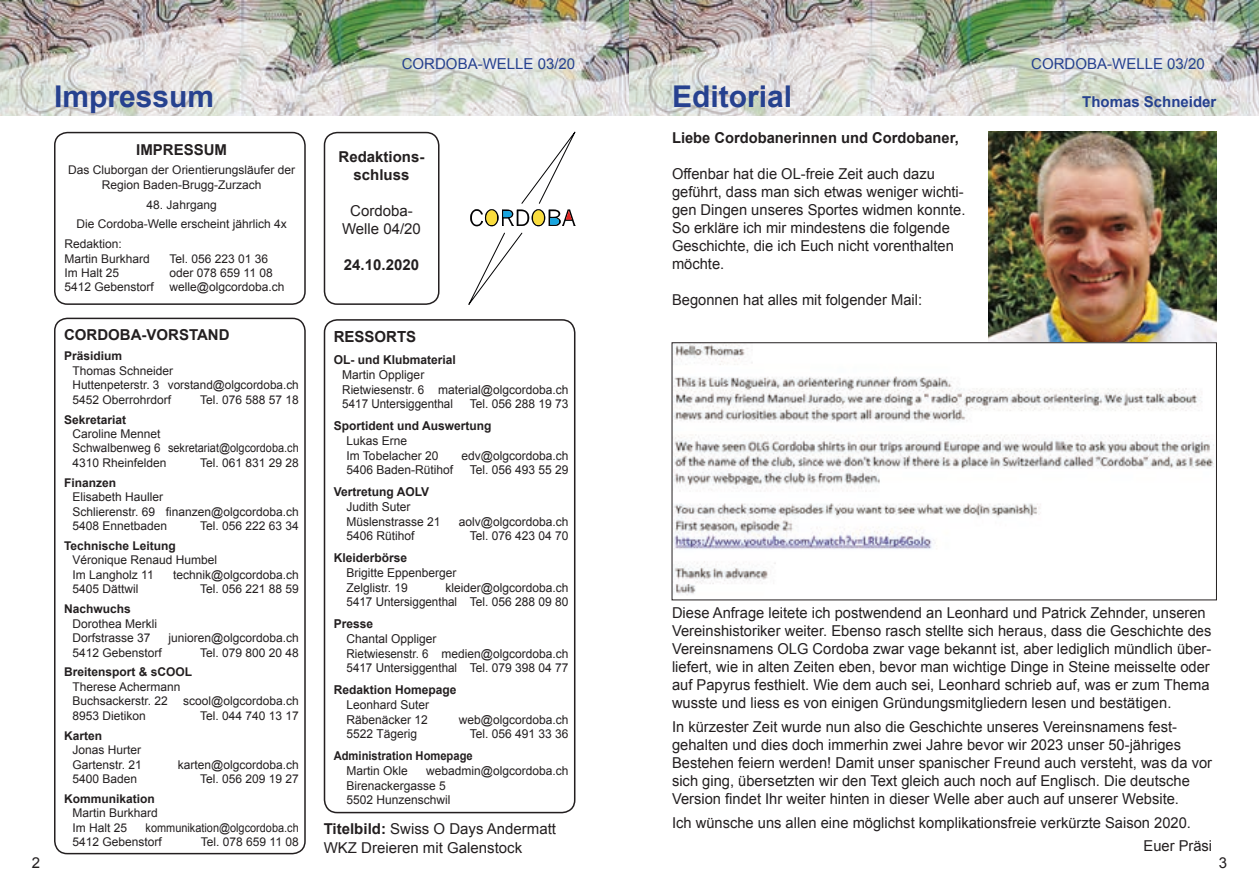
<style>
.page{position:relative;width:1259px;height:893px;background:#fff}
.page>*{position:absolute;margin:0;border:0;box-sizing:border-box;transform-origin:0 0}
.t1{font:700 30px "Arial";color:#26418f}
.t2{font:700 15.3px "Arial";color:#231f20}
.t3{font:15px/18px "Arial";color:#231f20}
.t4{font:700 15px/18px "Arial";color:#231f20;text-align:center}
.t5{font:15px "Arial";color:#26418f}
.t6{font:700 15px "Arial";color:#26418f}
.t7{font:12.15px/14.7px "Arial";color:#231f20}
.t8{font:700 12.15px "Arial";color:#231f20}
.t9{font:700 12.15px "Arial";color:#231f20;scale:.91 1}
.t10{font:12px/14.4px "Arial";color:#231f20}
.t11{font:700 12px "Arial";color:#231f20}
.t12{font:12px/14.4px "Arial";color:#231f20;scale:.91 1}
.s1{font-weight:700}
</style>
<div class="page">
<img style="left:0;top:0;width:1259px;height:116px">
<svg style="left:468px;top:132px;width:107px;height:173px"></svg>
<div style="left:54px;top:318px;width:252px;height:536px;border:1px solid #231f20;border-radius:13px"></div>
<div style="left:54px;top:132px;width:252px;height:173px;border:2px solid #231f20;border-radius:13px"></div>
<div style="left:324px;top:132px;width:115px;height:173px;border:2px solid #231f20;border-radius:13px"></div>
<div style="left:324px;top:319px;width:251px;height:494px;border:2px solid #231f20;border-radius:13px"></div>
<img style="left:988px;top:132px;width:228px;height:210px">
<img style="left:673px;top:344px;width:541px;height:251px">
<div style="left:671px;top:342px;width:545px;height:258px;border:1px solid #231f20"></div>
<h1 class="t1" style="left:54px;top:77px;width:162px">Impressum</h1>
<p class="t4" style="left:136px;top:141px;width:92px">IMPRESSUM</p>
<p class="t10" style="left:68px;top:163px;width:228px;text-align:center">Das Cluborgan der Orientierungsläufer der<br>Region Baden-Brugg-Zurzach</p>
<p class="t10" style="left:147px;top:197px;width:72px">48. Jahrgang</p>
<p class="t10" style="left:76px;top:217px;width:212px">Die Cordoba-Welle erscheint jährlich 4x</p>
<p class="t10" style="left:64px;top:237px;width:59px">Redaktion:</p>
<p class="t10" style="left:64px;top:251px;width:87px">Martin Burkhard</p>
<p class="t10" style="left:170px;top:251px;width:100px">Tel. 056 223 01 36</p>
<p class="t10" style="left:64px;top:266px;width:56px">Im Halt 25</p>
<p class="t10" style="left:170px;top:266px;width:105px">oder 078 659 11 08</p>
<p class="t10" style="left:64px;top:280px;width:91px">5412 Gebenstorf</p>
<p class="t10" style="left:170px;top:280px;width:116px">welle@olgcordoba.ch</p>
<p class="t4" style="left:64px;top:327px;width:167px">CORDOBA-VORSTAND</p>
<p class="t11" style="left:64px;top:348px;width:60px">Präsidium</p>
<p class="t10" style="left:73px;top:363px;width:228px">Thomas Schneider<br>Huttenpeterstr. 3 vorstand@olgcordoba.ch<br>5452 Oberrohrdorf</p>
<p class="t10" style="left:200px;top:392px;width:100px">Tel. 076 588 57 18</p>
<p class="t11" style="left:64px;top:411px;width:64px">Sekretariat</p>
<p class="t10" style="left:73px;top:427px;width:228px">Caroline Mennet<br>Schwalbenweg 6 sekretariat@olgcordoba.ch<br>4310 Rheinfelden</p>
<p class="t10" style="left:200px;top:456px;width:100px">Tel. 061 831 29 28</p>
<p class="t11" style="left:64px;top:475px;width:54px">Finanzen</p>
<p class="t10" style="left:72px;top:490px;width:228px">Elisabeth Hauller<br>Schlierenstr. 69 finanzen@olgcordoba.ch<br>5408 Ennetbaden</p>
<p class="t10" style="left:200px;top:519px;width:100px">Tel. 056 222 63 34</p>
<p class="t11" style="left:64px;top:538px;width:113px">Technische Leitung</p>
<p class="t10" style="left:73px;top:553px;width:146px">Véronique Renaud Humbel<br>Im Langholz 11</p>
<p class="t10" style="left:173px;top:568px;width:127px">technik@olgcordoba.ch</p>
<p class="t10" style="left:73px;top:582px;width:68px">5405 Dättwil</p>
<p class="t10" style="left:200px;top:582px;width:100px">Tel. 056 221 88 59</p>
<p class="t11" style="left:64px;top:601px;width:68px">Nachwuchs</p>
<p class="t10" style="left:73px;top:616px;width:86px">Dorothea Merkli<br>Dorfstrasse 37</p>
<p class="t10" style="left:168px;top:631px;width:132px">junioren@olgcordoba.ch</p>
<p class="t10" style="left:73px;top:645px;width:91px">5412 Gebenstorf</p>
<p class="t10" style="left:200px;top:645px;width:100px">Tel. 079 800 20 48</p>
<p class="t11" style="left:64px;top:664px;width:130px">Breitensport &amp; sCOOL</p>
<p class="t10" style="left:73px;top:680px;width:110px">Therese Achermann<br>Buchsackerstr. 22</p>
<p class="t10" style="left:183px;top:694px;width:117px">scool@olgcordoba.ch</p>
<p class="t10" style="left:73px;top:708px;width:75px">8953 Dietikon</p>
<p class="t10" style="left:200px;top:708px;width:100px">Tel. 044 740 13 17</p>
<p class="t11" style="left:64px;top:727px;width:40px">Karten</p>
<p class="t10" style="left:73px;top:743px;width:71px">Jonas Hurter<br>Gartenstr. 21</p>
<p class="t10" style="left:178px;top:757px;width:122px">karten@olgcordoba.ch</p>
<p class="t10" style="left:73px;top:772px;width:66px">5400 Baden</p>
<p class="t10" style="left:200px;top:772px;width:100px">Tel. 056 209 19 27</p>
<p class="t11" style="left:64px;top:791px;width:92px">Kommunikation</p>
<p class="t10" style="left:73px;top:806px;width:87px">Martin Burkhard<br>Im Halt 25</p>
<p class="t12" style="left:73px;top:820px;width:250px;text-indent:73px">kommunikation@olgcordoba.ch<br>5412 Gebenstorf</p>
<p class="t10" style="left:201px;top:835px;width:99px">Tel. 078 659 11 08</p>
<p class="t5" style="left:402px;top:54px;width:175px">CORDOBA-WELLE 03/20</p>
<p class="t5" style="left:1031px;top:54px;width:175px">CORDOBA-WELLE 03/20</p>
<p class="t4" style="left:338px;top:148px;width:87px">Redaktions&shy;schluss</p>
<p class="t3" style="left:342px;top:202px;width:80px;text-align:center">Cordoba-<br>Welle 04/20</p>
<p class="t4" style="left:344px;top:256px;width:77px">24.10.2020</p>
<p class="t2" style="left:334px;top:327px;width:84px">RESSORTS</p>
<p class="t8" style="left:334px;top:352px;width:124px">OL- und Klubmaterial</p>
<p class="t7" style="left:342px;top:367px;width:228px">Martin Oppliger<br>Rietwiesenstr. 6 material@olgcordoba.ch<br>5417 Untersiggenthal</p>
<p class="t7" style="left:470px;top:397px;width:100px">Tel. 056 288 19 73</p>
<p class="t8" style="left:334px;top:418px;width:159px">Sportident und Auswertung</p>
<p class="t7" style="left:346px;top:433px;width:93px">Lukas Erne<br>Im Tobelacher 20</p>
<p class="t7" style="left:461px;top:448px;width:108px">edv@olgcordoba.ch</p>
<p class="t7" style="left:346px;top:463px;width:108px">5406 Baden-Rütihof</p>
<p class="t7" style="left:470px;top:463px;width:100px">Tel. 056 493 55 29</p>
<p class="t8" style="left:334px;top:484px;width:97px">Vertretung AOLV</p>
<p class="t7" style="left:346px;top:499px;width:96px">Judith Suter<br>Müslenstrasse 21</p>
<p class="t7" style="left:459px;top:514px;width:111px">aolv@olgcordoba.ch</p>
<p class="t7" style="left:346px;top:529px;width:70px">5406 Rütihof</p>
<p class="t7" style="left:470px;top:529px;width:100px">Tel. 076 423 04 70</p>
<p class="t8" style="left:334px;top:550px;width:75px">Kleiderbörse</p>
<p class="t7" style="left:346px;top:565px;width:112px">Brigitte Eppenberger<br>Zelglistr. 19</p>
<p class="t7" style="left:346px;top:580px;width:223px;text-align:right">kleider@olgcordoba.ch<br>5417 Untersiggenthal Tel. 056 288 09 80</p>
<p class="t8" style="left:334px;top:616px;width:41px">Presse</p>
<p class="t7" style="left:346px;top:631px;width:223px">Chantal Oppliger<br>Rietwiesenstr. 6 medien@olgcordoba.ch<br>5417 Untersiggenthal Tel. 079 398 04 77</p>
<p class="t8" style="left:334px;top:682px;width:124px">Redaktion Homepage</p>
<p class="t7" style="left:346px;top:697px;width:84px">Leonhard Suter<br>Räbenäcker 12</p>
<p class="t7" style="left:459px;top:712px;width:111px">web@olgcordoba.ch</p>
<p class="t7" style="left:346px;top:727px;width:72px">5522 Tägerig</p>
<p class="t7" style="left:470px;top:727px;width:100px">Tel. 056 491 33 36</p>
<p class="t9" style="left:334px;top:748px;width:154px">Administration Homepage</p>
<p class="t7" style="left:346px;top:763px;width:63px">Martin Okle</p>
<p class="t7" style="left:346px;top:763px;width:223px;text-indent:80px">webadmin@olgcordoba.ch<br>Birenackergasse 5<br>5502 Hunzenschwil</p>
<p class="t3" style="left:324px;top:819px;width:234px;line-height:19.5px"><span class="s1">Titelbild:</span> Swiss O Days Andermatt<br>WKZ Dreieren mit Galenstock</p>
<h1 class="t1" style="left:672px;top:77px;width:122px">Editorial</h1>
<p class="t6" style="left:1082px;top:92px;width:136px">Thomas Schneider</p>
<p class="t4" style="left:672px;top:129px;width:288px">Liebe Cordobanerinnen und Cordobaner,</p>
<p class="t3" style="left:672px;top:165px;width:295px">Offenbar hat die OL-freie Zeit auch dazu geführt, dass man sich etwas weniger wichti&shy;gen Dingen unseres Sportes widmen konnte.<br>So erkläre ich mir mindestens die folgende Geschichte, die ich Euch nicht vorenthalten möchte.</p>
<p class="t3" style="left:672px;top:291px;width:252px">Begonnen hat alles mit folgender Mail:</p>
<p class="t3" style="left:672px;top:604px;width:541px">Diese Anfrage leitete ich postwendend an Leonhard und Patrick Zehnder, unseren Vereinshistoriker weiter. Ebenso rasch stellte sich heraus, dass die Geschichte des Vereinsnamens OLG Cordoba zwar vage bekannt ist, aber lediglich mündlich über&shy;liefert, wie in alten Zeiten eben, bevor man wichtige Dinge in Steine meisselte oder auf Papyrus festhielt. Wie dem auch sei, Leonhard schrieb auf, was er zum Thema wusste und liess es von einigen Gründungsmitgliedern lesen und bestätigen.</p>
<p class="t3" style="left:672px;top:718px;width:541px">In kürzester Zeit wurde nun also die Geschichte unseres Vereinsnamens fest&shy;gehalten und dies doch immerhin zwei Jahre bevor wir 2023 unser 50-jähriges Bestehen feiern werden! Damit unser spanischer Freund auch versteht, was da vor sich ging, übersetzten wir den Text gleich auch noch auf Englisch. Die deutsche Version findet Ihr weiter hinten in dieser Welle aber auch auf unserer Website.</p>
<p class="t3" style="left:1143px;top:811px;width:70px;line-height:22.8px;text-indent:-471px">Ich wünsche uns allen eine möglichst komplikationsfreie verkürzte Saison 2020.<br>Euer Präsi</p>
<p class="t3" style="left:32px;top:854px;width:10px">2</p>
<p class="t3" style="left:1219px;top:854px;width:10px">3</p>
</div>
